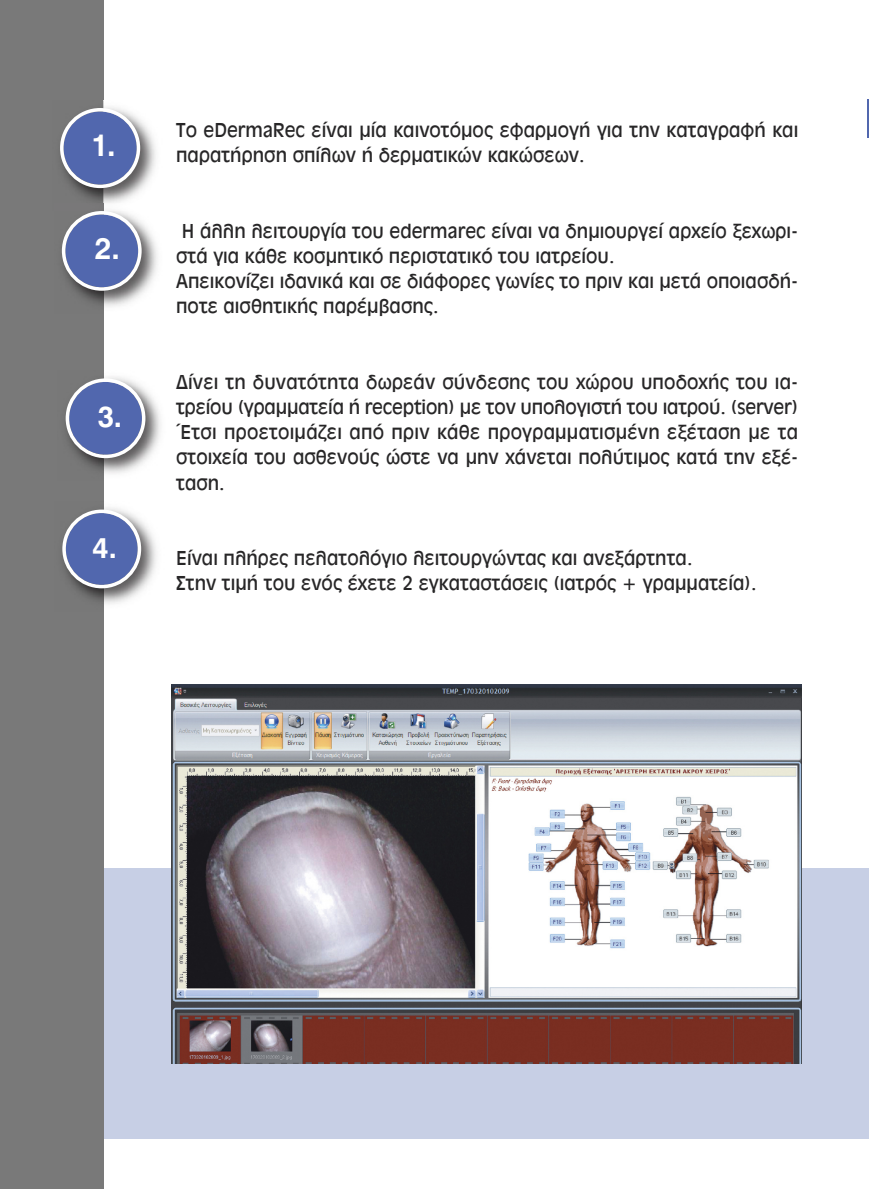
<style>
.page{position:relative;width:869px;height:1191px;background:#fff}
.page>*{position:absolute;margin:0;border:0;box-sizing:border-box;transform-origin:0 0}
.t1{font:30.1px "UB Helvetica Bold";color:#fff}
.t2{font:29.75px "UB Helvetica Bold";color:#fff}
.t3{font:29.05px "UB Helvetica Bold";color:#fff}
.t4{font:28.7px "UB Helvetica Bold";color:#fff}
.t5{font:21px/25.2px "UB Antique Olive";color:#272627}
</style>
<div class="page">
<div style="left:58px;top:868px;width:810px;height:271px;background:#c7cfe5"></div>
<div style="left:0;top:0;width:103px;height:1188px;background:#797979"></div>
<hr style="left:866px;top:99px;width:2px;height:38px;background:#5167ae">
<img style="left:103px;top:100px;width:55px;height:213px">
<svg style="left:62px;top:211px;width:80px;height:80px"></svg>
<img style="left:65px;top:370px;width:96px;height:111px">
<svg style="left:66px;top:378px;width:79px;height:80px"></svg>
<img style="left:94px;top:203px;width:64px;height:8px">
<svg style="left:60px;top:108px;width:80px;height:80px"></svg>
<img style="left:76px;top:501px;width:81px;height:110px">
<svg style="left:62px;top:509px;width:79px;height:79px"></svg>
<img style="left:171px;top:685px;width:629px;height:378px">
<p class="t1" style="left:90px;top:127px;width:27px">1.</p>
<p class="t2" style="left:95px;top:230px;width:27px">2.</p>
<p class="t3" style="left:98px;top:398px;width:26px">3.</p>
<p class="t4" style="left:93px;top:530px;width:26px">4.</p>
<p class="t5" style="left:176px;top:117px;width:623px">Το eDermaRec είναι μία καινοτόμος εφαρμογή για την καταγραφή και παρατήρηση σπίλων ή δερματικών κακώσεων.</p>
<p class="t5" style="left:176px;top:218px;width:623px">Η άλλη λειτουργία του edermarec είναι να δημιουργεί αρχείο ξεχωρι&shy;στά για κάθε κοσμητικό περιστατικό του ιατρείου.<br>Απεικονίζει ιδανικά και σε διάφορες γωνίες το πριν και μετά οποιασδή&shy;ποτε αισθητικής παρέμβασης.</p>
<p class="t5" style="left:176px;top:369px;width:623px;text-align:justify">Δίνει τη δυνατότητα δωρεάν σύνδεσης του χώρου υποδοχής του ια&shy;τρείου (γραμματεία ή reception) με τον υπολογιστή του ιατρού. (server)<br>Έτσι προετοιμάζει από πριν κάθε προγραμματισμένη εξέταση με τα στοιχεία του ασθενούς ώστε να μην χάνεται πολύτιμος κατά την εξέ&shy;ταση.</p>
<p class="t5" style="left:176px;top:546px;width:582px">Είναι πλήρες πελατολόγιο λειτουργώντας και ανεξάρτητα.<br>Στην τιμή του ενός έχετε 2 εγκαταστάσεις (ιατρός + γραμματεία).</p>
</div>
